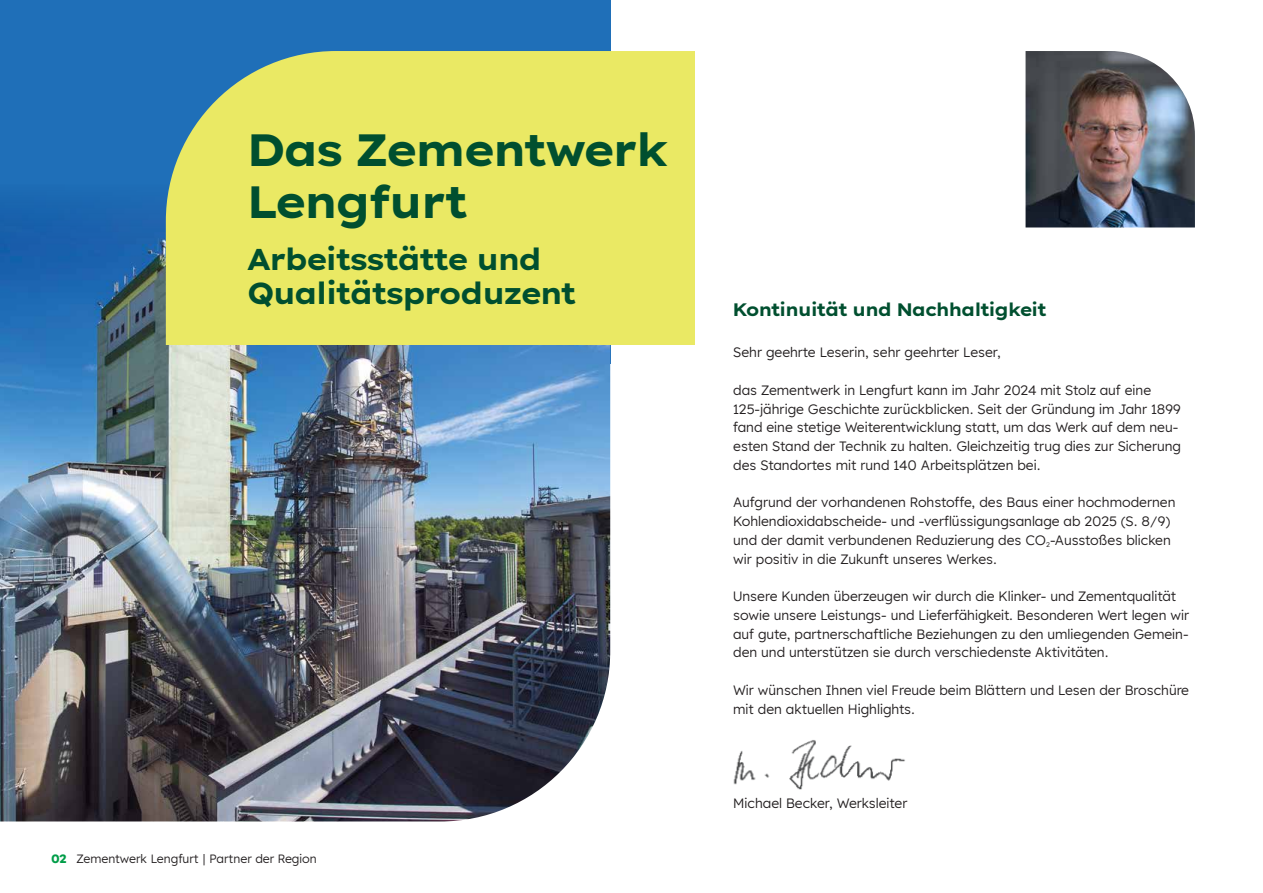
<style>
.page{position:relative;width:1263px;height:893px;background:#fff}
.page>*{position:absolute;margin:0;border:0;box-sizing:border-box;transform-origin:0 0}
.t1{font:700 45px/51.8px "Lexend Exa HM";color:#004f2f}
.t2{font:700 30px/34.5px "Lexend Exa HM";color:#004f2f}
.t3{font:700 18px "Lexend Exa HM";color:#004f2f}
.t4{font:13.5px/18.8px "Lexend HM";color:#231f20}
.t5{font:12px "Lexend HM";color:#231f20}
.s1{font-weight:700;color:#009d48}
</style>
<div class="page">
<div style="left:0;top:0;width:610px;height:364px;background:#1f6fb8"></div>
<img style="left:0;top:205px;width:610px;height:616px">
<div style="left:166px;top:51px;width:529px;height:294px;background:#eae964"></div>
<img style="left:1025px;top:51px;width:170px;height:176px">
<img style="left:733px;top:740px;width:172px;height:50px">
<h1 class="t1" style="left:248px;top:121px;width:421px">Das Zementwerk<br>Lengfurt</h1>
<h2 class="t2" style="left:248px;top:240px;width:329px">Arbeitsstätte und<br>Qualitätsproduzent</h2>
<p class="t5" style="left:51px;top:850px;width:267px"><span class="s1">02</span> Zementwerk Lengfurt | Partner der Region</p>
<h3 class="t3" style="left:733px;top:295px;width:314px">Kontinuität und Nachhaltigkeit</h3>
<p class="t4" style="left:733px;top:342px;width:269px">Sehr geehrte Leserin, sehr geehrter Leser,</p>
<p class="t4" style="left:733px;top:380px;width:449px">das Zementwerk in Lengfurt kann im Jahr 2024 mit Stolz auf eine 125-jährige Geschichte zurückblicken. Seit der Gründung im Jahr 1899 fand eine stetige Weiterentwicklung statt, um das Werk auf dem neu&shy;esten Stand der Technik zu halten. Gleichzeitig trug dies zur Sicherung des Standortes mit rund 140 Arbeitsplätzen bei.</p>
<p class="t4" style="left:733px;top:492px;width:444px">Aufgrund der vorhandenen Rohstoffe, des Baus einer hochmodernen Kohlendioxidabscheide- und -verflüssigungsanlage ab 2025 (S. 8/9) und der damit verbundenen Reduzierung des CO<sub>2</sub>-Ausstoßes blicken wir positiv in die Zukunft unseres Werkes.</p>
<p class="t4" style="left:733px;top:586px;width:457px">Unsere Kunden überzeugen wir durch die Klinker- und Zementqualität sowie unsere Leistungs- und Lieferfähigkeit. Besonderen Wert legen wir auf gute, partnerschaftliche Beziehungen zu den umliegenden Gemein&shy;den und unterstützen sie durch verschiedenste Aktivitäten.</p>
<p class="t4" style="left:733px;top:680px;width:457px">Wir wünschen Ihnen viel Freude beim Blättern und Lesen der Broschüre mit den aktuellen Highlights.</p>
<p class="t4" style="left:733px;top:793px;width:176px">Michael Becker, Werksleiter</p>
</div>
